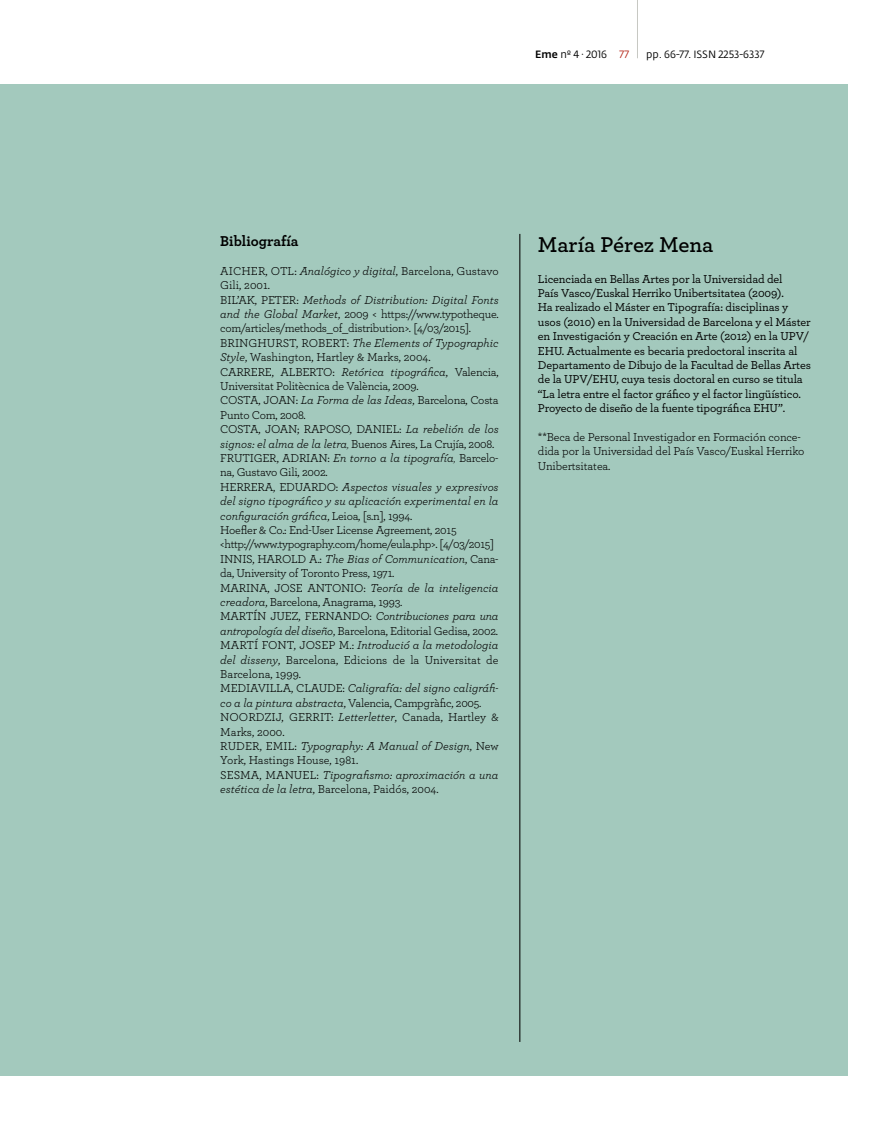
<style>
.page{position:relative;width:893px;height:1127px;background:#fff}
.page>*{position:absolute;margin:0;border:0;box-sizing:border-box;transform-origin:0 0}
.t1{font:600 22.5px "Archer";letter-spacing:-.01em;color:#000}
.t2{font:700 15px "Archer";color:#000}
.t3{font:12px/14.4px "Archer";letter-spacing:-.02em;color:#000}
.t4{font:500 12px/14.4px "Archer";letter-spacing:-.01em;color:#000}
.t5{font:10.5px "Fedra Sans Pro";color:#000}
.s1{font-weight:500}
.s2{color:#b32012}
.s3{font-style:italic}
.s4{font-weight:300;font-style:italic}
</style>
<div class="page">
<hr style="left:637px;top:0;width:1px;height:58px;background:#c7c8c3">
<div style="left:0;top:84px;width:848px;height:992px;background:#a3c9bd"></div>
<hr style="left:519px;top:234px;width:1px;height:808px;background:#000">
<p class="t5" style="left:535px;top:48px;width:95px"><span class="s1">Eme</span> nº 4 · 2016 <span class="s2">77</span></p>
<p class="t5" style="left:646px;top:48px;width:120px">pp. 66-77. ISSN 2253-6337</p>
<p class="t2" style="left:220px;top:229px;width:80px">Bibliografía</p>
<p class="t3" style="left:220px;top:263px;width:280px">AICHER, OTL: <span class="s3">Analógico y digital</span>, Barcelona, Gustavo Gili, 2001.<br>BIL’AK, PETER: <span class="s3">Methods of Distribution: Digital Fonts and the Global Market</span>, 2009 &lt; https://www.typotheque. com/articles/methods_of_distribution&gt;. [4/03/2015].<br>BRINGHURST, ROBERT: <span class="s3">The Elements of Typographic Style</span>, Washington, Hartley &amp; Marks, 2004.<br>CARRERE, ALBERTO: <span class="s3">Retórica tipográfica</span>, Valencia, Universitat Politècnica de València, 2009.<br>COSTA, JOAN: <span class="s3">La Forma de las Ideas</span>, Barcelona, Costa Punto Com, 2008.<br>COSTA, JOAN; RAPOSO, DANIEL: <span class="s3">La rebelión de los signos: el alma de la letra</span><span class="s4">,</span> Buenos Aires, La Crujía, 2008.<br>FRUTIGER, ADRIAN: <span class="s3">En torno a la tipografía</span><span class="s4">,</span> Barcelo&shy;na, Gustavo Gili, 2002.<br>HERRERA, EDUARDO: <span class="s3">Aspectos visuales y expresivos del signo tipográfico y su aplicación experimental en la configuración gráfica</span>, Leioa, [s.n], 1994.<br>Hoefler &amp; Co.: End-User License Agreement, 2015 &lt;http://www.typography.com/home/eula.php&gt;. [4/03/2015] INNIS, HAROLD A.: <span class="s3">The Bias of Communication</span>, Cana&shy;da, University of Toronto Press, 1971.<br>MARINA, JOSE ANTONIO: <span class="s3">Teoría de la inteligencia creadora</span>, Barcelona, Anagrama, 1993.<br>MARTÍN JUEZ, FERNANDO: <span class="s3">Contribuciones para una antropología del diseño</span>, Barcelona, Editorial Gedisa, 2002.<br>MARTÍ FONT, JOSEP M.: <span class="s3">Introdució a la metodologia del disseny</span>, Barcelona, Edicions de la Universitat de Barcelona, 1999.<br>MEDIAVILLA, CLAUDE: <span class="s3">Caligrafía: del signo caligráfi&shy;co a la pintura abstracta</span>, Valencia, Campgràfic, 2005.<br>NOORDZIJ, GERRIT: <span class="s3">Letterletter</span>, Canada, Hartley &amp; Marks, 2000.<br>RUDER, EMIL : <span class="s3">Typography: A Manual of Design</span>, New York, Hastings House, 1981.<br>SESMA, MANUEL: <span class="s3">Tipografismo: aproximación a una estética de la letra</span>, Barcelona, Paidós, 2004.</p>
<h1 class="t1" style="left:538px;top:228px;width:177px">María Pérez Mena</h1>
<p class="t4" style="left:538px;top:271px;width:275px">Licenciada en Bellas Artes por la Universidad del<br>País Vasco/Euskal Herriko Unibertsitatea (2009).<br>Ha realizado el Máster en Tipografía: disciplinas y usos (2010) en la Universidad de Barcelona y el Máster en Investigación y Creación en Arte (2012) en la UPV/ EHU. Actualmente es becaria predoctoral inscrita al Departamento de Dibujo de la Facultad de Bellas Artes de la UPV/EHU, cuya tesis doctoral en curso se titula “La letra entre el factor gráfico y el factor lingüístico.<br>Proyecto de diseño de la fuente tipográfica EHU”.</p>
<p class="t3" style="left:538px;top:429px;width:268px">**Beca de Personal Investigador en Formación conce&shy;dida por la Universidad del País Vasco/Euskal Herriko<br>Unibertsitatea.</p>
</div>
